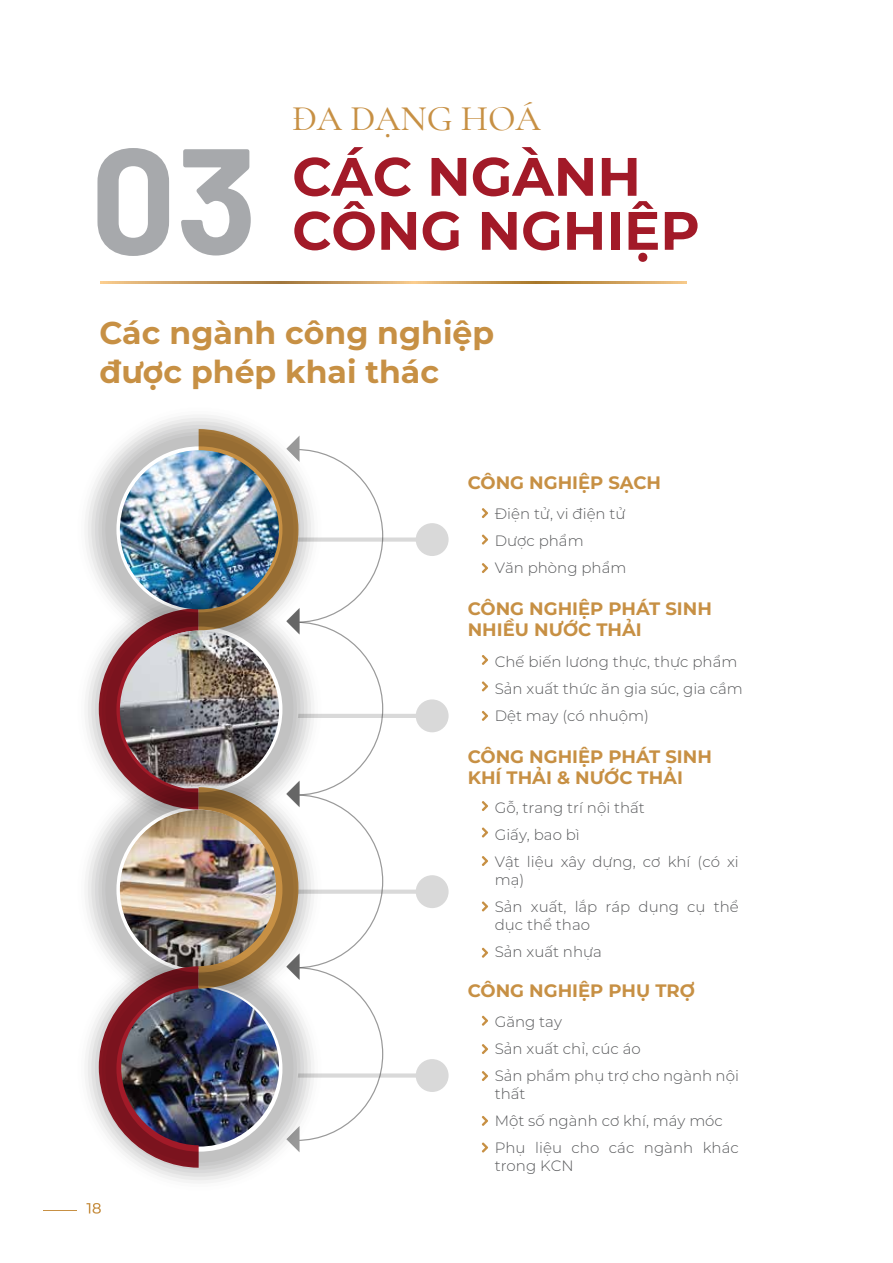
<style>
.page{position:relative;width:893px;height:1263px;background:#fff}
.page>*{position:absolute;margin:0;border:0;box-sizing:border-box;transform-origin:0 0}
.t1{font:700 54px/54px "Montserrat";color:#a21a28}
.t2{font:500 36px "Cormorant Garamond";letter-spacing:-.005em;color:#c79044}
.t3{font:700 31.5px/39px "Montserrat";color:#c79044}
.t4{font:700 18px/21px "Montserrat";color:#c79044}
.t5{font:300 15px/27px "Montserrat";color:#58595b}
</style>
<div class="page">
<hr style="left:43px;top:1210px;width:34px;height:1px;background:#c79044">
<svg style="left:87px;top:1203px;width:14px;height:10px"></svg>
<svg style="left:100px;top:281px;width:586px;height:2px"></svg>
<div style="left:231px;top:537px;width:203px;height:5px;background:#d9d9d9;border-radius:2px"></div>
<div style="left:416px;top:523px;width:33px;height:33px;background:#d9d9d9;border-radius:50%"></div>
<hr style="left:231px;top:714px;width:203px;height:4px;background:#d9d9d9;border-radius:2px">
<div style="left:416px;top:699px;width:33px;height:33px;background:#d9d9d9;border-radius:50%"></div>
<div style="left:231px;top:889px;width:203px;height:5px;background:#d9d9d9;border-radius:2px"></div>
<div style="left:416px;top:875px;width:33px;height:33px;background:#d9d9d9;border-radius:50%"></div>
<svg style="left:231px;top:1073px;width:203px;height:4px"></svg>
<div style="left:416px;top:1059px;width:33px;height:33px;background:#d9d9d9;border-radius:50%"></div>
<svg style="left:85px;top:415px;width:140px;height:139px"></svg>
<svg style="left:88px;top:418px;width:147px;height:147px"></svg>
<svg style="left:91px;top:421px;width:155px;height:155px"></svg>
<svg style="left:85px;top:1044px;width:140px;height:139px"></svg>
<svg style="left:88px;top:1033px;width:148px;height:147px"></svg>
<svg style="left:91px;top:1022px;width:155px;height:155px"></svg>
<img style="left:95px;top:425px;width:288px;height:748px">
<svg style="left:482px;top:508px;width:6px;height:10px"></svg>
<svg style="left:482px;top:534px;width:6px;height:11px"></svg>
<svg style="left:482px;top:563px;width:6px;height:10px"></svg>
<svg style="left:482px;top:655px;width:6px;height:10px"></svg>
<svg style="left:482px;top:681px;width:6px;height:10px"></svg>
<svg style="left:482px;top:801px;width:6px;height:10px"></svg>
<svg style="left:482px;top:827px;width:6px;height:11px"></svg>
<svg style="left:482px;top:856px;width:6px;height:10px"></svg>
<svg style="left:482px;top:1016px;width:6px;height:10px"></svg>
<svg style="left:482px;top:901px;width:6px;height:10px"></svg>
<svg style="left:482px;top:948px;width:6px;height:10px"></svg>
<svg style="left:482px;top:711px;width:6px;height:10px"></svg>
<svg style="left:482px;top:1044px;width:6px;height:10px"></svg>
<svg style="left:482px;top:1071px;width:6px;height:10px"></svg>
<svg style="left:482px;top:1116px;width:6px;height:10px"></svg>
<svg style="left:482px;top:1142px;width:6px;height:11px"></svg>
<svg style="left:97px;top:148px;width:72px;height:108px"></svg>
<svg style="left:181px;top:149px;width:70px;height:106px"></svg>
<h2 class="t2" style="left:292px;top:97px;width:250px">ĐA DẠNG HOÁ</h2>
<h1 class="t1" style="left:292px;top:153px;width:409px">CÁC NGÀNH<br>CÔNG NGHIỆP</h1>
<h3 class="t3" style="left:100px;top:315px;width:396px">Các ngành công nghiệp được phép khai thác</h3>
<p class="t4" style="left:468px;top:473px;width:195px">CÔNG NGHIỆP SẠCH</p>
<p class="t5" style="left:495px;top:499px;width:133px">Điện tử, vi điện tử<br>Dược phẩm<br>Văn phòng phẩm</p>
<p class="t4" style="left:468px;top:599px;width:246px">CÔNG NGHIỆP PHÁT SINH<br>NHIỀU NƯỚC THẢI</p>
<p class="t5" style="left:495px;top:648px;width:250px">Chế biến lương thực, thực phẩm<br>Sản xuất thức ăn gia súc, gia cầm<br>Dệt may (có nhuộm)</p>
<p class="t4" style="left:468px;top:747px;width:246px">CÔNG NGHIỆP PHÁT SINH<br>KHÍ THẢI &amp; NƯỚC THẢI</p>
<p class="t5" style="left:495px;top:794px;width:246px">Gỗ, trang trí nội thất<br>Giấy, bao bì<br>Vật liệu xây dựng, cơ khí (có xi</p>
<p class="t5" style="left:495px;top:866px;width:246px">mạ)<br>Sản xuất, lắp ráp dụng cụ thể</p>
<p class="t5" style="left:495px;top:911px;width:109px">dục thể thao<br>Sản xuất nhựa</p>
<p class="t4" style="left:468px;top:981px;width:229px">CÔNG NGHIỆP PHỤ TRỢ</p>
<p class="t5" style="left:495px;top:1007px;width:246px">Găng tay<br>Sản xuất chỉ, cúc áo<br>Sản phẩm phụ trợ cho ngành nội</p>
<p class="t5" style="left:495px;top:1079px;width:246px">thất<br>Một số ngành cơ khí, máy móc<br>Phụ liệu cho các ngành khác</p>
<p class="t5" style="left:495px;top:1151px;width:80px">trong KCN</p>
</div>
